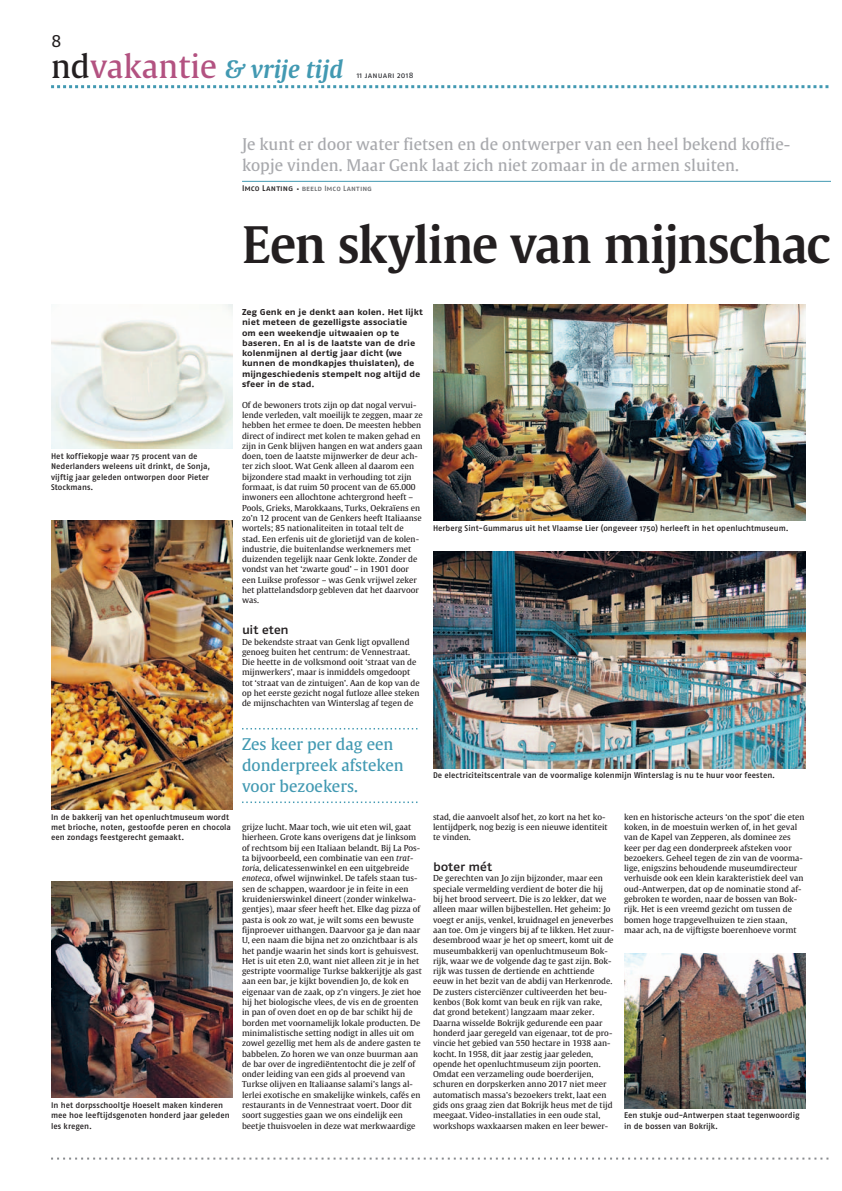
<style>
.page{position:relative;width:842px;height:1191px;background:#fff}
.page>*{position:absolute;margin:0;border:0;box-sizing:border-box;transform-origin:0 0}
.t1{font:600 50px "Gulliver";letter-spacing:-.025em;color:#231f20}
.t2{font:italic 600 24px "Gulliver";color:#4299b2}
.t3{font:18px "Fago Pro";color:#231f20}
.t4{font:16px/20.6px "Gulliver";color:#a8a9ad}
.t5{font:16px/21px "Gulliver";color:#4299b2}
.t6{font:12px "Fago Pro Extd Medi";letter-spacing:-.015em;color:#231f20}
.t7{font:700 8.5px/10.3px "Fago Pro Extd";color:#231f20}
.t8{font:8.2px/10.3px "Gulliver";color:#231f20}
.t9{font:500 8.2px/10.3px "Fago Pro";letter-spacing:.01em;color:#231f20}
.t10{font:8.1px "Fago Pro";letter-spacing:.015em;color:#232429}
.t11{font:500 7.6px "Fago Pro";letter-spacing:.01em;color:#6c6d70}
.s1{font-weight:400;font-style:normal;font-size:32px;color:#231f20}
.s2{font-weight:400;font-style:normal;font-size:32px;color:#b35281}
.s3{font-size:8.2px;color:#231f20}
.s4{font-style:italic}
</style>
<div class="page">
<svg style="left:51px;top:85px;width:777px;height:3px"></svg>
<svg style="left:51px;top:1158px;width:777px;height:2px"></svg>
<hr style="left:242px;top:181px;width:589px;height:1px;background:#4299b2">
<svg style="left:242px;top:728px;width:175px;height:1px"></svg>
<svg style="left:242px;top:802px;width:175px;height:1px"></svg>
<img style="left:51px;top:881px;width:181px;height:217px">
<img style="left:624px;top:954px;width:181px;height:154px">
<img style="left:433px;top:552px;width:372px;height:216px">
<img style="left:433px;top:305px;width:372px;height:216px">
<img style="left:51px;top:521px;width:181px;height:288px">
<img style="left:51px;top:305px;width:181px;height:143px">
<h3 class="t3" style="left:51px;top:34px;width:12px">8</h3>
<h2 class="t2" style="left:51px;top:54px;width:294px"><span class="s1">nd</span><span class="s2">vakantie</span> &amp; vrije tijd</h2>
<p class="t10" style="left:357px;top:72px;width:58px">11 januari 2018</p>
<p class="t9" style="left:51px;top:452px;width:161px">Het koffiekopje waar 75 procent van de Nederlanders weleens uit drinkt, de Sonja, vijftig jaar geleden ontworpen door Pieter Stockmans.</p>
<h3 class="t4" style="left:242px;top:134px;width:550px">Je kunt er door water fietsen en de ontwerper van een heel bekend koffie&shy;kopje vinden. Maar Genk laat zich niet zomaar in de armen sluiten.</h3>
<p class="t11" style="left:242px;top:186px;width:132px"><span class="s3">Imco Lanting</span> <sub>•</sub> beeld Imco Lanting</p>
<h1 class="t1" style="left:242px;top:214px;width:590px">Een skyline van mijnschac</h1>
<p class="t7" style="left:242px;top:307px;width:182px">Zeg Genk en je denkt aan kolen. Het lijkt niet meteen de gezelligste associatie om een weekendje uitwaaien op te baseren. En al is de laatste van de drie kolenmijnen al dertig jaar dicht (we kunnen de mondkapjes thuislaten), de mijngeschiedenis stempelt nog altijd de sfeer in de stad.</p>
<p class="t8" style="left:242px;top:400px;width:182px">Of de bewoners trots zijn op dat nogal vervui&shy;lende verleden, valt moeilijk te zeggen, maar ze hebben het ermee te doen. De meesten hebben direct of indirect met kolen te maken gehad en zijn in Genk blijven hangen en wat anders gaan doen, toen de laatste mijnwerker de deur ach&shy;ter zich sloot. Wat Genk alleen al daarom een bijzondere stad maakt in verhouding tot zijn formaat, is dat ruim 50 procent van de 65.000 inwoners een allochtone achtergrond heeft – Pools, Grieks, Marokkaans, Turks, Oekraïens en zo’n 12 procent van de Genkers heeft Italiaanse wortels; 85 nationaliteiten in totaal telt de stad. Een erfenis uit de glorietijd van de kolen&shy;industrie, die buitenlandse werknemers met duizenden tegelijk naar Genk lokte. Zonder de vondst van het ‘zwarte goud’ – in 1901 door een Luikse professor – was Genk vrijwel zeker het plattelandsdorp gebleven dat het daarvoor was.</p>
<h3 class="t6" style="left:242px;top:626px;width:48px">uit eten</h3>
<p class="t8" style="left:242px;top:636px;width:179px">De bekendste straat van Genk ligt opvallend genoeg buiten het centrum: de Vennestraat.<br>Die heette in de volksmond ooit ‘straat van de mijnwerkers’, maar is inmiddels omgedoopt tot ‘straat van de zintuigen’. Aan de kop van de op het eerste gezicht nogal futloze allee steken de mijnschachten van Winterslag af tegen de</p>
<p class="t9" style="left:433px;top:524px;width:357px">Herberg Sint-Gummarus uit het Vlaamse Lier (ongeveer 1750) herleeft in het openluchtmuseum.</p>
<h3 class="t5" style="left:242px;top:734px;width:163px">Zes keer per dag een donderpreek afsteken voor bezoekers.</h3>
<p class="t9" style="left:433px;top:771px;width:344px">De electriciteitscentrale van de voormalige kolenmijn Winterslag is nu te huur voor feesten.</p>
<p class="t8" style="left:433px;top:812px;width:176px">stad, die aanvoelt alsof het, zo kort na het ko&shy;lentijdperk, nog bezig is een nieuwe identiteit te vinden.</p>
<h3 class="t6" style="left:433px;top:863px;width:60px">boter mét</h3>
<p class="t8" style="left:433px;top:873px;width:183px">De gerechten van Jo zijn bijzonder, maar een speciale vermelding verdient de boter die hij bij het brood serveert. Die is zo lekker, dat we alleen maar willen bijbestellen. Het geheim: Jo voegt er anijs, venkel, kruidnagel en jeneverbes aan toe. Om je vingers bij af te likken. Het zuur&shy;desembrood waar je het op smeert, komt uit de museumbakkerij van openluchtmuseum Bok&shy;rijk, waar we de volgende dag te gast zijn. Bok&shy;rijk was tussen de dertiende en achttiende eeuw in het bezit van de abdij van Herkenrode.<br>De zusters cisterciënzer cultiveerden het beu&shy;kenbos (Bok komt van beuk en rijk van rake, dat grond betekent) langzaam maar zeker.<br>Daarna wisselde Bokrijk gedurende een paar honderd jaar geregeld van eigenaar, tot de pro&shy;vincie het gebied van 550 hectare in 1938 aan&shy;kocht. In 1958, dit jaar zestig jaar geleden, opende het openluchtmuseum zijn poorten.<br>Omdat een verzameling oude boerderijen, schuren en dorpskerken anno 2017 niet meer automatisch massa’s bezoekers trekt, laat een gids ons graag zien dat Bokrijk heus met de tijd meegaat. Video-installaties in een oude stal, workshops waxkaarsen maken en leer bewer-</p>
<p class="t8" style="left:624px;top:812px;width:182px">ken en historische acteurs ‘on the spot’ die eten koken, in de moestuin werken of, in het geval van de Kapel van Zepperen, als dominee zes keer per dag een donderpreek afsteken voor bezoekers. Geheel tegen de zin van de voorma&shy;lige, enigszins behoudende museumdirecteur verhuisde ook een klein karakteristiek deel van oud-Antwerpen, dat op de nominatie stond af&shy;gebroken te worden, naar de bossen van Bok&shy;rijk. Het is een vreemd gezicht om tussen de bomen hoge trapgevelhuizen te zien staan, maar ach, na de vijftigste boerenhoeve vormt</p>
<p class="t9" style="left:51px;top:812px;width:181px">In de bakkerij van het openluchtmuseum wordt met brioche, noten, gestoofde peren en chocola een zondags feestgerecht gemaakt.</p>
<p class="t8" style="left:242px;top:822px;width:181px">grijze lucht. Maar toch, wie uit eten wil, gaat hierheen. Grote kans overigens dat je linksom of rechtsom bij een Italiaan belandt. Bij La Pos&shy;ta bijvoorbeeld, een combinatie van een <span class="s4">trat&shy;tori</span>a, delicatessenwinkel en een uitgebreide <span class="s4">enoteca</span>, ofwel wijnwinkel. De tafels staan tus&shy;sen de schappen, waardoor je in feite in een kruidenierswinkel dineert (zonder winkelwa&shy;gentjes), maar sfeer heeft het. Elke dag pizza of pasta is ook zo wat, je wilt soms een bewuste fijnproever uithangen. Daarvoor ga je dan naar U, een naam die bijna net zo onzichtbaar is als het pandje waarin het sinds kort is gehuisvest.<br>Het is uit eten 2.0, want niet alleen zit je in het gestripte voormalige Turkse bakkerijtje als gast aan een bar, je kijkt bovendien Jo, de kok en eigenaar van de zaak, op z’n vingers. Je ziet hoe hij het biologische vlees, de vis en de groenten in pan of oven doet en op de bar schikt hij de borden met voornamelijk lokale producten. De minimalistische setting nodigt in alles uit om zowel gezellig met hem als de andere gasten te babbelen. Zo horen we van onze buurman aan de bar over de ingrediëntentocht die je zelf of onder leiding van een gids al proevend van Turkse olijven en Italiaanse salami’s langs al&shy;lerlei exotische en smakelijke winkels, cafés en restaurants in de Vennestraat voert. Door dit soort suggesties gaan we ons eindelijk een beetje thuisvoelen in deze wat merkwaardige</p>
<p class="t9" style="left:51px;top:1101px;width:180px">In het dorpsschooltje Hoeselt maken kinderen mee hoe leeftijdsgenoten honderd jaar geleden les kregen.</p>
<p class="t9" style="left:624px;top:1111px;width:177px">Een stukje oud-Antwerpen staat tegenwoordig in de bossen van Bokrijk.</p>
</div>
